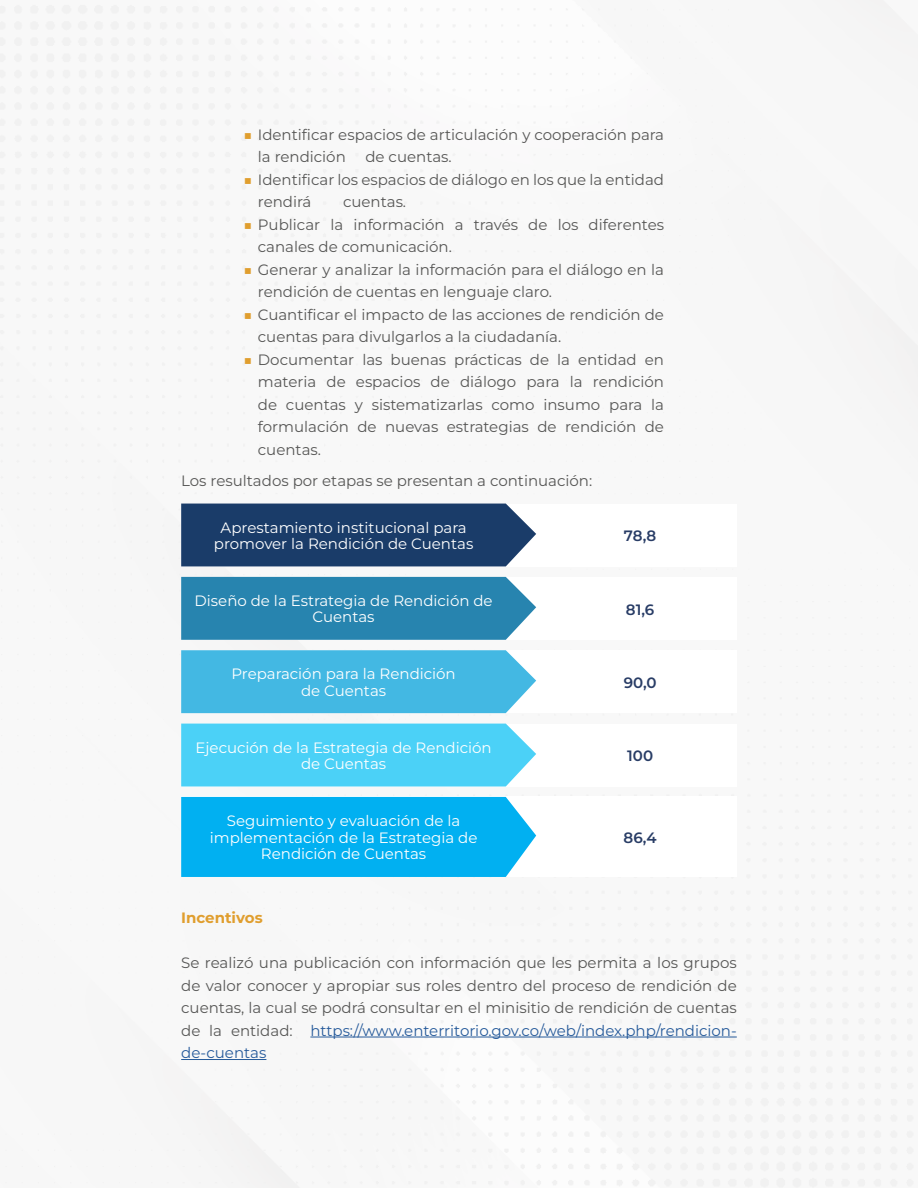
<style>
.page{position:relative;width:918px;height:1188px;background:#fff}
.page>*{position:absolute;margin:0;border:0;box-sizing:border-box;transform-origin:0 0}
.t1{font:15px/22.5px "Montserrat";color:#575756}
.t2{font:15px/16.5px "Montserrat";color:#fff;text-align:center}
.t3{font:100 15px "Montserrat";color:#293d66}
.t4{font:700 15px "Montserrat";color:#e09e2e}
.s1{font-weight:700;color:#e09e2e}
.s2{color:#275b9b}
</style>
<div class="page">
<hr style="left:310px;top:1037px;width:427px;height:1px;background:#275b9b">
<hr style="left:181px;top:1059px;width:85px;height:1px;background:#275b9b">
<div style="left:181px;top:504px;width:355px;height:62px;background:#1a3c69"></div>
<div style="left:181px;top:577px;width:355px;height:63px;background:#2784af"></div>
<div style="left:181px;top:650px;width:355px;height:63px;background:#43b8e3"></div>
<div style="left:181px;top:724px;width:355px;height:63px;background:#4bd1f7"></div>
<div style="left:181px;top:797px;width:355px;height:80px;background:#01b0f1"></div>
<p class="t1" style="left:258px;top:123px;width:408px;text-indent:-15px"><span class="s1">■</span> Identificar espacios de articulación y cooperación para la rendición</p>
<p class="t1" style="left:365px;top:145px;width:88px">de cuentas.</p>
<p class="t1" style="left:258px;top:168px;width:408px;text-indent:-15px"><span class="s1">■</span> Identificar los espacios de diálogo en los que la entidad rendirá</p>
<p class="t1" style="left:343px;top:190px;width:65px">cuentas.</p>
<p class="t1" style="left:258px;top:213px;width:408px;text-indent:-15px"><span class="s1">■</span> Publicar la información a través de los diferentes canales de comunicación.</p>
<p class="t1" style="left:258px;top:258px;width:408px;text-indent:-15px"><span class="s1">■</span> Generar y analizar la información para el diálogo en la rendición de cuentas en lenguaje claro.</p>
<p class="t1" style="left:258px;top:303px;width:408px;text-indent:-15px"><span class="s1">■</span> Cuantificar el impacto de las acciones de rendición de cuentas para divulgarlos a la ciudadanía.</p>
<p class="t1" style="left:258px;top:348px;width:408px;text-align:justify;text-indent:-15px"><span class="s1">■</span> Documentar las buenas prácticas de la entidad en materia de espacios de diálogo para la rendición de cuentas y sistematizarlas como insumo para la formulación de nuevas estrategias de rendición de cuentas.</p>
<p class="t1" style="left:181px;top:470px;width:413px">Los resultados por etapas se presentan a continuación:</p>
<p class="t2" style="left:214px;top:519px;width:261px">Aprestamiento institucional para promover la Rendición de Cuentas</p>
<p class="t3" style="left:624px;top:526px;width:34px">78,8</p>
<p class="t2" style="left:195px;top:592px;width:300px">Diseño de la Estrategia de Rendición de<br>Cuentas</p>
<p class="t2" style="left:231px;top:665px;width:226px">Preparación para la Rendición de Cuentas</p>
<p class="t2" style="left:195px;top:739px;width:298px">Ejecución de la Estrategia de Rendición de Cuentas</p>
<p class="t2" style="left:210px;top:812px;width:269px">Seguimiento y evaluación de la implementación de la Estrategia de<br>Rendición de Cuentas</p>
<p class="t3" style="left:626px;top:599px;width:30px">81,6</p>
<p class="t3" style="left:624px;top:673px;width:34px">90,0</p>
<p class="t3" style="left:627px;top:746px;width:27px">100</p>
<p class="t3" style="left:624px;top:828px;width:35px">86,4</p>
<p class="t4" style="left:181px;top:908px;width:83px">Incentivos</p>
<p class="t1" style="left:181px;top:951px;width:557px;text-align:justify">Se realizó una publicación con información que les permita a los grupos de valor conocer y apropiar sus roles dentro del proceso de rendición de cuentas, la cual se podrá consultar en el minisitio de rendición de cuentas de la entidad: <span class="s2">https://www.enterritorio.gov.co/web/index.php/rendicion&shy;de-cuentas</span></p>
</div>
